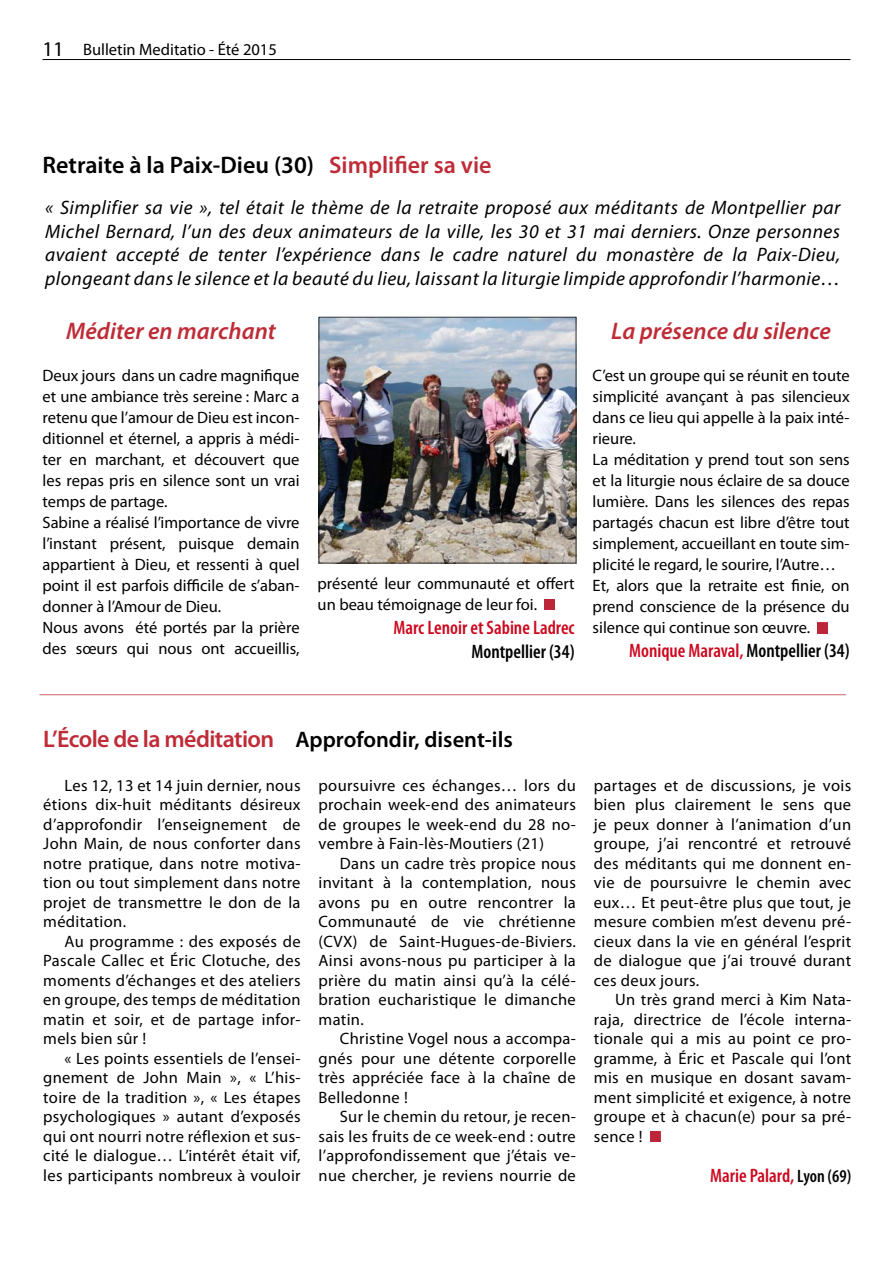
<style>
.page{position:relative;width:893px;height:1263px;background:#fff}
.page>*{position:absolute;margin:0;border:0;box-sizing:border-box;transform-origin:0 0}
.t1{font:600 24px "Myriad Pro";color:#000}
.t2{font:italic 600 24px "Myriad Pro";color:#be2c37}
.Capa_chamada_título{font:600 22.5px "Myriad Pro";color:#000}
.t3{font:italic 19.5px/23.4px "Myriad Pro";letter-spacing:.025em;color:#000;text-align:justify}
.t4{font:600 condensed 19.5px/24px "Myriad Pro";color:#cd071e;text-align:right}
.t5{font:16.5px/19.5px "Myriad Pro";letter-spacing:.015em;color:#000;text-align:justify}
.s1{font-size:21px}
.s2{color:#be2c37}
.s3{color:#000}
.s4{font-size:24px;color:#be2c37}
.s5{font-size:18px;color:#000}
</style>
<div class="page">
<hr style="left:43px;top:59px;width:807px;height:1px;background:#000">
<svg style="left:544px;top:599px;width:10px;height:11px"></svg>
<svg style="left:817px;top:623px;width:10px;height:10px"></svg>
<hr style="left:39px;top:694px;width:807px;height:1px;background:#be2c37">
<svg style="left:650px;top:1131px;width:10px;height:10px"></svg>
<img style="left:321px;top:319px;width:253px;height:242px">
<p class="t5" style="left:43px;top:40px;width:236px"><span class="s1">11</span> Bulletin Meditatio - Été 2015</p>
<p class="t1" style="left:43px;top:150px;width:451px">Retraite à la Paix-Dieu (30) <span class="s2">Simplifier sa vie</span></p>
<p class="t3" style="left:45px;top:196px;width:797px">« Simplifier sa vie », tel était le thème de la retraite proposé aux méditants de Montpellier par Michel Bernard, l’un des deux animateurs de la ville, les 30 et 31 mai derniers. Onze personnes avaient accepté de tenter l’expérience dans le cadre naturel du monastère de la Paix-Dieu, plongeant dans le silence et la beauté du lieu, laissant la liturgie limpide approfondir l’harmonie…</p>
<p class="t2" style="left:66px;top:316px;width:211px">Méditer en marchant</p>
<p class="t5" style="left:43px;top:365px;width:259px;line-height:21px">Deux jours dans un cadre magnifique et une ambiance très sereine : Marc a retenu que l’amour de Dieu est incon&shy;ditionnel et éternel, a appris à médi&shy;ter en marchant, et découvert que les repas pris en silence sont un vrai temps de partage.</p>
<p class="t5" style="left:43px;top:512px;width:259px;line-height:21px">Sabine a réalisé l’importance de vivre l’instant présent, puisque demain appartient à Dieu, et ressenti à quel point il est parfois difficile de s’aban&shy;donner à l’Amour de Dieu.</p>
<p class="t5" style="left:43px;top:617px;width:259px;line-height:21px">Nous avons été portés par la prière des sœurs qui nous ont accueillis,</p>
<p class="t5" style="left:318px;top:572px;width:259px;line-height:21px">présenté leur communauté et offert un beau témoignage de leur foi.</p>
<p class="t4" style="left:394px;top:615px;width:183px">Marc Lenoir et Sabine Ladrec<br><span class="s3">Montpellier (34)</span></p>
<p class="t2" style="left:611px;top:316px;width:221px">La présence du silence</p>
<p class="t5" style="left:593px;top:365px;width:259px;line-height:21px">C’est un groupe qui se réunit en toute simplicité avançant à pas silencieux dans ce lieu qui appelle à la paix inté&shy;rieure.</p>
<p class="t5" style="left:593px;top:449px;width:259px;line-height:21px">La méditation y prend tout son sens et la liturgie nous éclaire de sa douce lumière. Dans les silences des repas partagés chacun est libre d’être tout simplement, accueillant en toute sim&shy;plicité le regard, le sourire, l’Autre…</p>
<p class="t5" style="left:593px;top:575px;width:259px;line-height:21px">Et, alors que la retraite est finie, on prend conscience de la présence du silence qui continue son œuvre.</p>
<p class="t4" style="left:629px;top:638px;width:222px">Monique Maraval, <span class="s3">Montpellier (34)</span></p>
<p class="Capa_chamada_título" style="left:43px;top:725px;width:471px"><span class="s4">L’École de la méditation</span> Approfondir, disent-ils</p>
<p class="t5" style="left:43px;top:775px;width:259px;text-indent:21px">Les 12, 13 et 14 juin dernier, nous étions dix-huit méditants désireux d’approfondir l’enseignement de John Main, de nous conforter dans notre pratique, dans notre motiva&shy;tion ou tout simplement dans notre projet de transmettre le don de la méditation.</p>
<p class="t5" style="left:43px;top:931px;width:259px;text-indent:21px">Au programme : des exposés de Pascale Callec et Éric Clotuche, des moments d’échanges et des ateliers en groupe, des temps de méditation matin et soir, et de partage infor&shy;mels bien sûr !</p>
<p class="t5" style="left:43px;top:1048px;width:259px;text-indent:21px">« Les points essentiels de l’ensei&shy;gnement de John Main », « L’his&shy;toire de la tradition », « Les étapes psychologiques » autant d’exposés qui ont nourri notre réflexion et sus&shy;cité le dialogue… L’intérêt était vif, les participants nombreux à vouloir</p>
<p class="t5" style="left:319px;top:775px;width:259px">poursuivre ces échanges… lors du prochain week-end des animateurs de groupes le week-end du 28 no&shy;vembre à Fain-lès-Moutiers (21)</p>
<p class="t5" style="left:319px;top:853px;width:259px;text-indent:21px">Dans un cadre très propice nous invitant à la contemplation, nous avons pu en outre rencontrer la Communauté de vie chrétienne (CVX) de Saint-Hugues-de-Biviers.<br>Ainsi avons-nous pu participer à la prière du matin ainsi qu’à la célé&shy;bration eucharistique le dimanche matin.</p>
<p class="t5" style="left:319px;top:1028px;width:259px;text-indent:21px">Christine Vogel nous a accompa&shy;gnés pour une détente corporelle très appréciée face à la chaîne de Belledonne !</p>
<p class="t5" style="left:319px;top:1106px;width:259px;text-indent:21px">Sur le chemin du retour, je recen&shy;sais les fruits de ce week-end : outre l’approfondissement que j’étais ve&shy;nue chercher, je reviens nourrie de</p>
<p class="t5" style="left:594px;top:775px;width:259px">partages et de discussions, je vois bien plus clairement le sens que je peux donner à l’animation d’un groupe, j’ai rencontré et retrouvé des méditants qui me donnent en&shy;vie de poursuivre le chemin avec eux… Et peut-être plus que tout, je mesure combien m’est devenu pré&shy;cieux dans la vie en général l’esprit de dialogue que j’ai trouvé durant ces deux jours.</p>
<p class="t5" style="left:594px;top:989px;width:259px;text-indent:21px">Un très grand merci à Kim Nata&shy;raja, directrice de l’école interna&shy;tionale qui a mis au point ce pro&shy;gramme, à Éric et Pascale qui l’ont mis en musique en dosant savam&shy;ment simplicité et exigence, à notre groupe et à chacun(e) pour sa pré&shy;sence !</p>
<p class="t4" style="left:710px;top:1163px;width:143px">Marie Palard, <span class="s5">Lyon (69)</span></p>
</div>
